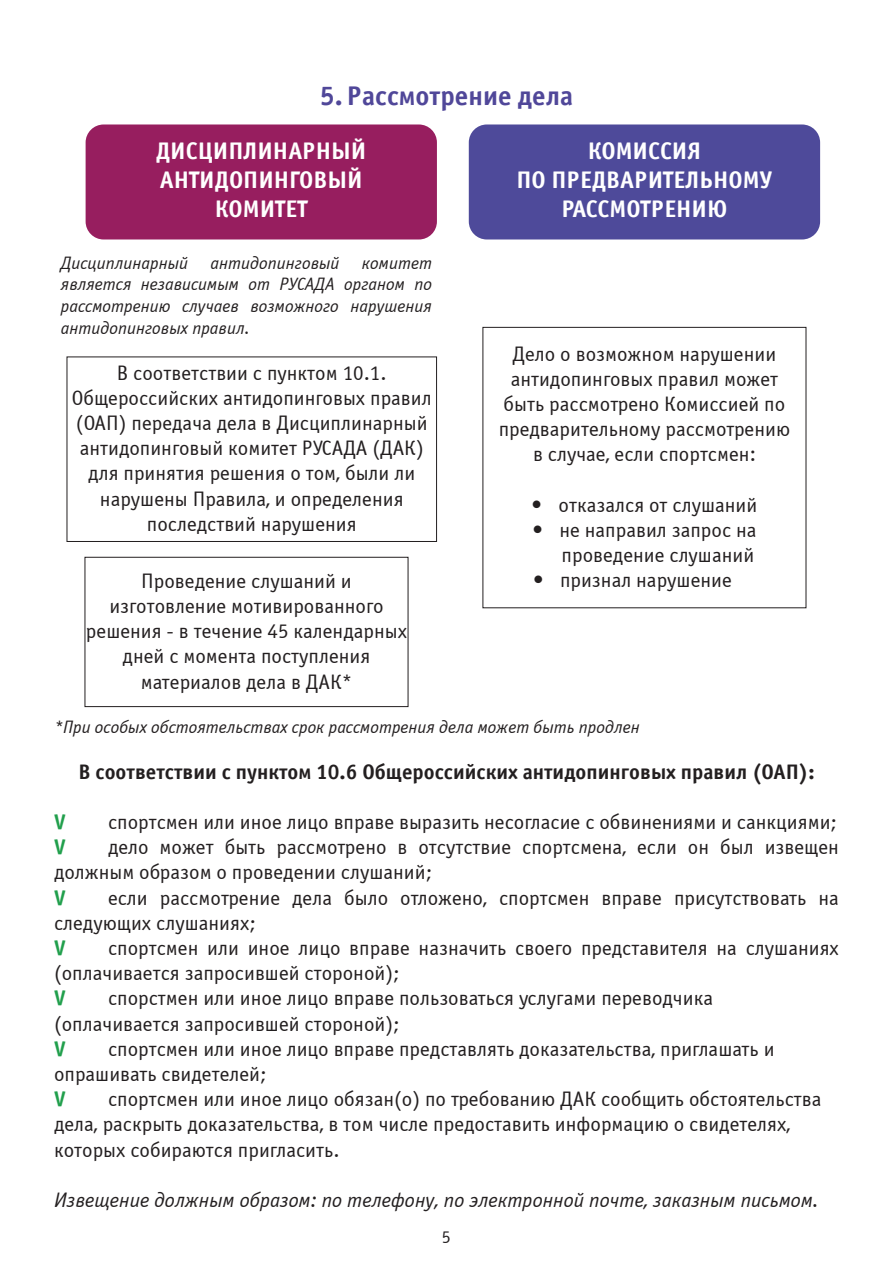
<style>
.page{position:relative;width:893px;height:1263px;background:#fff}
.page>*{position:absolute;margin:0;border:0;box-sizing:border-box;transform-origin:0 0}
.t1{font:700 27px "Officina Sans Win C";color:#504799}
.t2{font:700 24px/28.8px "Officina Sans Win C";color:#fff;text-align:center}
.t3{font:21px/25.2px "Officina Sans Win C";color:#231f20}
.t4{font:italic 21px "Officina Sans Win C";color:#231f20}
.t5{font:700 21px "Officina Sans Win C";color:#231f20}
.t6{font:700 21px "Officina Sans Win C";color:#219f4c}
.t7{font:italic 18px/21.6px "Officina Sans Win C";color:#231f20;text-align:justify}
.t8{font:18px "Officina Sans Win C";color:#231f20}
</style>
<div class="page">
<div style="left:67px;top:357px;width:370px;height:185px;border:1px solid #231f20"></div>
<div style="left:469px;top:124px;width:351px;height:115px;background:#4e4a9a;border-radius:18px"></div>
<div style="left:86px;top:124px;width:351px;height:115px;background:#971e5f;border-radius:18px"></div>
<div style="left:85px;top:557px;width:323px;height:150px;border:1px solid #231f20"></div>
<p class="t1" style="left:320px;top:80px;width:255px">5. Рассмотрение дела</p>
<p class="t2" style="left:156px;top:137px;width:212px">ДИСЦИПЛИНАРНЫЙ</p>
<p class="t2" style="left:160px;top:166px;width:205px">АНТИДОПИНГОВЫЙ</p>
<p class="t2" style="left:215px;top:194px;width:94px">КОМИТЕТ</p>
<p class="t7" style="left:61px;top:252px;width:373px">Дисциплинарный антидопинговый комитет является независимым от РУСАДА органом по рассмотрению случаев возможного нарушения антидопинговых правил.</p>
<p class="t3" style="left:72px;top:360px;width:361px;text-align:center">В соответствии с пунктом 10.1.<br>Общероссийских антидопинговых правил (ОАП) передача дела в Дисциплинарный антидопинговый комитет РУСАДА (ДАК) для принятия решения о том, были ли нарушены Правила, и определения последствий нарушения</p>
<p class="t3" style="left:86px;top:568px;width:323px;text-align:center">Проведение слушаний и изготовление мотивированного решения - в течение 45 календарных дней с момента поступления материалов дела в ДАК*</p>
<p class="t2" style="left:588px;top:137px;width:115px">КОМИССИЯ</p>
<p class="t2" style="left:516px;top:166px;width:257px">ПО ПРЕДВАРИТЕЛЬНОМУ<br>РАССМОТРЕНИЮ</p>
<p class="t3" style="left:499px;top:341px;width:293px;text-align:center">Дело о возможном нарушении антидопинговых правил может быть рассмотрено Комиссией по предварительному рассмотрению в случае, если спортсмен:</p>
<p class="t3" style="left:532px;top:492px;width:227px">• отказался от слушаний</p>
<p class="t3" style="left:532px;top:518px;width:226px;text-align:right">• не направил запрос на проведение слушаний</p>
<p class="t3" style="left:533px;top:568px;width:200px">• признал нарушение</p>
<p class="t7" style="left:54px;top:716px;width:587px">*При особых обстоятельствах срок рассмотрения дела может быть продлен</p>
<p class="t5" style="left:78px;top:760px;width:738px">В соответствии с пунктом 10.6 Общероссийских антидопинговых правил (ОАП):</p>
<p class="t6" style="left:54px;top:810px;width:13px">V</p>
<p class="t3" style="left:108px;top:810px;width:731px">спортсмен или иное лицо вправе выразить несогласие с обвинениями и санкциями;</p>
<p class="t6" style="left:54px;top:835px;width:13px">V</p>
<p class="t3" style="left:54px;top:835px;width:786px;text-indent:54px">дело может быть рассмотрено в отсутствие спортсмена, если он был извещен должным образом о проведении слушаний;</p>
<p class="t6" style="left:54px;top:886px;width:13px">V</p>
<p class="t3" style="left:54px;top:885px;width:786px;text-indent:54px">если рассмотрение дела было отложено, спортсмен вправе присутствовать на следующих слушаниях;</p>
<p class="t6" style="left:54px;top:936px;width:13px">V</p>
<p class="t3" style="left:54px;top:936px;width:786px;text-indent:54px">спортсмен или иное лицо вправе назначить своего представителя на слушаниях (оплачивается запросившей стороной);</p>
<p class="t6" style="left:54px;top:986px;width:13px">V</p>
<p class="t3" style="left:54px;top:986px;width:661px;text-indent:54px">спорстмен или иное лицо вправе пользоваться услугами переводчика (оплачивается запросившей стороной);</p>
<p class="t6" style="left:54px;top:1037px;width:13px">V</p>
<p class="t3" style="left:54px;top:1037px;width:722px;text-indent:54px">спортсмен или иное лицо вправе представлять доказательства, приглашать и опрашивать свидетелей;</p>
<p class="t6" style="left:54px;top:1087px;width:13px">V</p>
<p class="t3" style="left:54px;top:1087px;width:769px;text-indent:54px">спортсмен или иное лицо обязан(о) по требованию ДАК сообщить обстоятельства дела, раскрыть доказательства, в том числе предоставить информацию о свидетелях, которых собираются пригласить.</p>
<p class="t4" style="left:54px;top:1188px;width:767px">Извещение должным образом: по телефону, по электронной почте, заказным письмом.</p>
<p class="t8" style="left:442px;top:1227px;width:10px">5</p>
</div>
